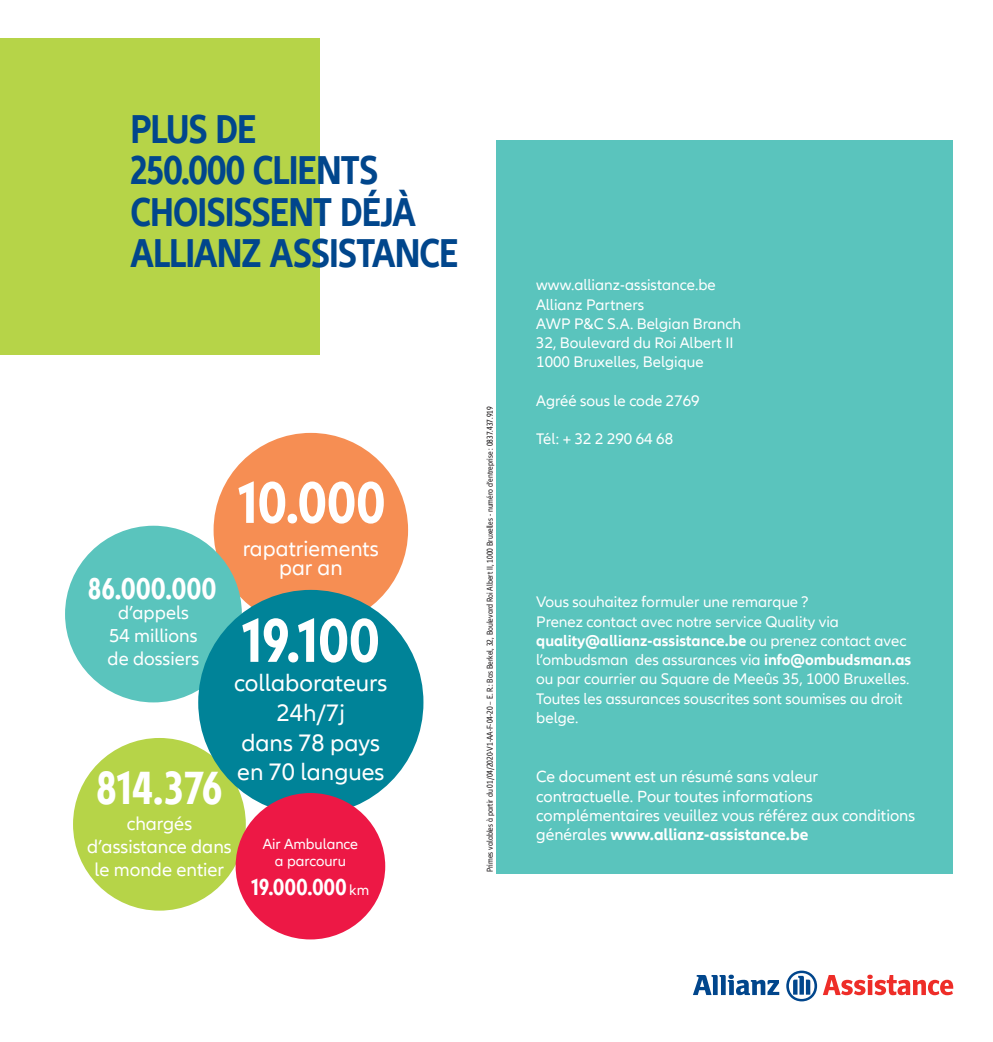
<style>
.page{position:relative;width:993px;height:1042px;background:#fff}
.page>*{position:absolute;margin:0;border:0;box-sizing:border-box;transform-origin:0 0}
.Headline_40pt{font:700 condensed 64.23px "Allianz Neo";color:#fff}
.Headline_40pt-2{font:700 condensed 61.07px "Allianz Neo";color:#fff}
.Headline_40pt-3{font:700 condensed 47.95px "Allianz Neo";letter-spacing:-.015em;color:#fff}
.Headline_40pt-4{font:700 condensed 41.48px "Allianz Neo";letter-spacing:-.025em;color:#01468c}
.Headline_40pt-5{font:700 condensed 30.97px "Allianz Neo";letter-spacing:.015em;color:#fff}
.t1{font:24.5px "Allianz Neo";color:#fff}
.t2{font:700 condensed 23.8px "Allianz Neo";letter-spacing:.02em;color:#fff}
.t3{font:22.22px "Allianz Neo";color:#fff}
.t4{font:19.25px "Allianz Neo";color:#fff}
.t5{font:16.62px/19.2px "Allianz Neo";color:#fff}
.t6{font:15.75px/19.2px "Allianz Neo";color:#fff}
.t7{font:15.05px "Allianz Neo";color:#fff}
.t8{font:condensed 8.75px "Allianz Neo";color:#231f20}
.s1{font-weight:400;font-stretch:normal;font-size:15.05px}
.s2{font-weight:700}
</style>
<div class="page">
<svg style="left:693px;top:974px;width:86px;height:21px"></svg>
<svg style="left:786px;top:970px;width:30px;height:31px"></svg>
<svg style="left:822px;top:974px;width:130px;height:21px"></svg>
<div style="left:496px;top:140px;width:456px;height:733px;background:#5ac4bd"></div>
<div style="left:0;top:39px;width:320px;height:316px;background:#b6d448"></div>
<div style="left:213px;top:433px;width:195px;height:194px;background:#f68e53;border-radius:50%"></div>
<div style="left:65px;top:526px;width:177px;height:176px;background:#5ac4bd;border-radius:50%"></div>
<div style="left:73px;top:738px;width:173px;height:172px;background:#b6d448;border-radius:50%"></div>
<div style="left:198px;top:590px;width:225px;height:225px;background:#008398;border-radius:50%"></div>
<div style="left:235px;top:793px;width:150px;height:146px;background:#ed1845;border-radius:50%"></div>
<p class="Headline_40pt-4" style="left:130px;top:105px;width:127px">PLUS DE</p>
<p class="Headline_40pt-4" style="left:130px;top:146px;width:249px">250.000 CLIENTS</p>
<p class="Headline_40pt-4" style="left:130px;top:188px;width:286px">CHOISISSENT DÉJÀ</p>
<p class="Headline_40pt-4" style="left:130px;top:229px;width:329px">ALLIANZ ASSISTANCE</p>
<p class="Headline_40pt-2" style="left:238px;top:467px;width:148px">10.000</p>
<p class="t3" style="left:243px;top:536px;width:138px">rapatriements</p>
<p class="t3" style="left:279px;top:554px;width:65px">par an</p>
<p class="Headline_40pt-5" style="left:88px;top:571px;width:129px">86.000.000</p>
<p class="t4" style="left:118px;top:602px;width:72px">d’appels</p>
<p class="t4" style="left:109px;top:624px;width:90px">54 millions</p>
<p class="t4" style="left:108px;top:647px;width:93px">de dossiers</p>
<p class="Headline_40pt" style="left:242px;top:603px;width:138px">19.100</p>
<p class="t1" style="left:234px;top:668px;width:155px">collaborateurs</p>
<p class="t1" style="left:277px;top:698px;width:70px">24h/7j</p>
<p class="t1" style="left:241px;top:728px;width:140px">dans 78 pays</p>
<p class="t1" style="left:237px;top:758px;width:149px">en 70 langues</p>
<p class="Headline_40pt-3" style="left:96px;top:760px;width:127px">814.376</p>
<p class="t4" style="left:127px;top:813px;width:67px">chargés</p>
<p class="t4" style="left:87px;top:836px;width:146px">d’assistance dans</p>
<p class="t4" style="left:95px;top:859px;width:131px">le monde entier</p>
<p class="t7" style="left:262px;top:835px;width:97px">Air Ambulance</p>
<p class="t7" style="left:275px;top:853px;width:72px">a parcouru</p>
<p class="t2" style="left:251px;top:873px;width:119px">19.000.000 <span class="s1">km</span></p>
<p class="t8" style="left:485px;top:872px;width:467px;rotate:-90deg">Primes valables à partir du 01/04/2020-V1-AA-F-04-20 – E. R.: Bas Berkel, 32, Boulevard Roi Albert II, 1000 Bruxelles - numéro d’entreprise : 0837.437.919</p>
<p class="t6" style="left:536px;top:276px;width:181px">www.allianz-assistance.be</p>
<p class="t6" style="left:536px;top:295px;width:109px">Allianz Partners</p>
<p class="t6" style="left:536px;top:314px;width:206px">AWP P&amp;C S.A. Belgian Branch</p>
<p class="t6" style="left:536px;top:334px;width:199px">32, Boulevard du Roi Albert II</p>
<p class="t6" style="left:536px;top:353px;width:169px">1000 Bruxelles, Belgique</p>
<p class="t6" style="left:536px;top:391px;width:165px">Agréé sous le code 2769</p>
<p class="t6" style="left:536px;top:430px;width:138px">Tél: + 32 2 290 64 68</p>
<p class="t6" style="left:536px;top:593px;width:376px">Vous souhaitez formuler une remarque ?<br>Prenez contact avec notre service Quality via <span class="s2">quality@allianz-assistance.be</span> ou prenez contact avec l’ombudsman des assurances via <span class="s2">info@ombudsman.as </span>ou par courrier au Square de Meeûs 35, 1000 Bruxelles.</p>
<p class="t6" style="left:536px;top:689px;width:368px">Toutes les assurances souscrites sont soumises au droit belge.</p>
<p class="t5" style="left:536px;top:768px;width:380px">Ce document est un résumé sans valeur contractuelle. Pour toutes informations complémentaires veuillez vous référez aux conditions générales <span class="s2">www.allianz-assistance.be</span></p>
</div>
